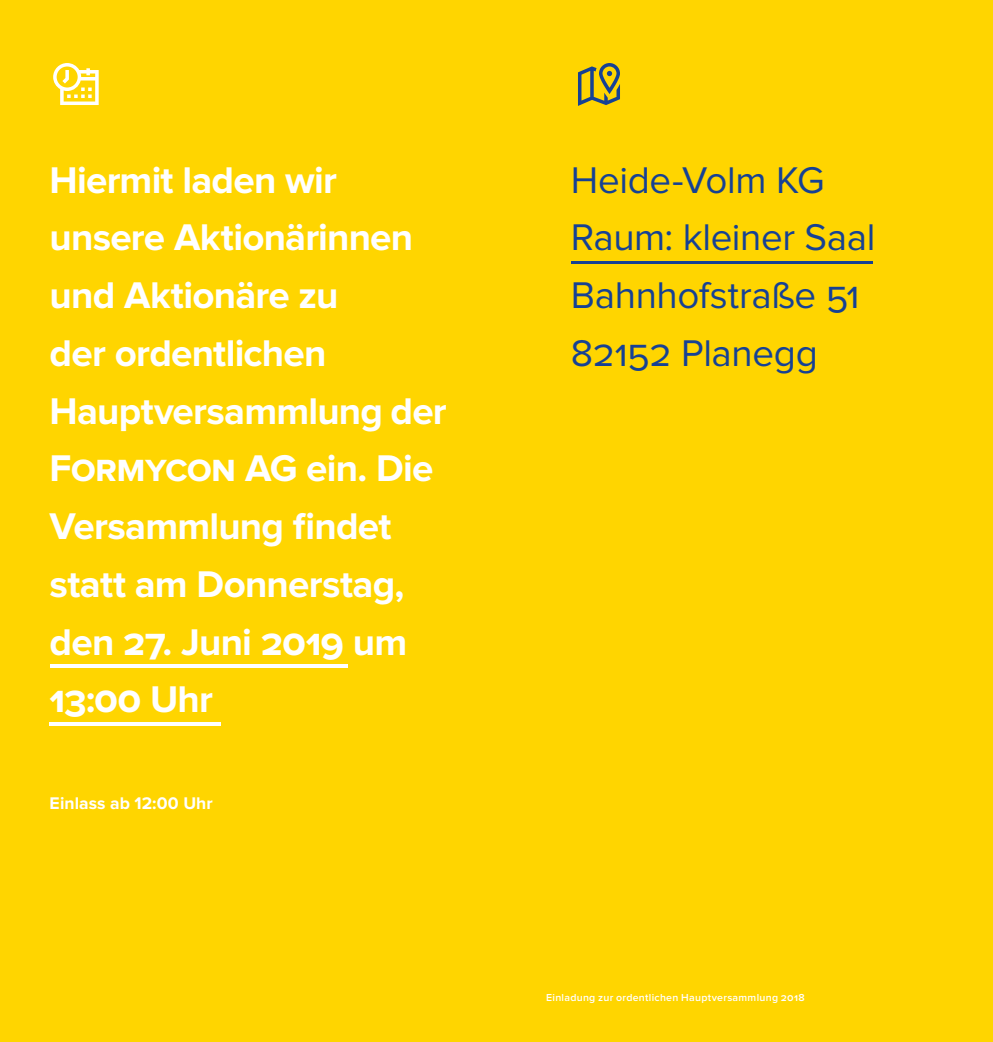
<style>
.page{position:relative;width:993px;height:1042px;background:#fff}
.page>*{position:absolute;margin:0;border:0;box-sizing:border-box;transform-origin:0 0}
.t1{font:700 38.5px/57.8px "Proxima Nova";letter-spacing:-.02em;color:#fff}
.t2{font:38.5px/57.8px "Proxima Nova";letter-spacing:-.01em;color:#164194}
.t3{font:700 17.5px "Proxima Nova";letter-spacing:.005em;color:#fff}
.t4{font:600 10.5px "Proxima Nova";letter-spacing:.03em;color:#fff}
</style>
<div class="page">
<div style="left:0;top:0;width:992px;height:1042px;background:#ffd500"></div>
<hr style="left:50px;top:722px;width:171px;height:3px;background:#fff">
<hr style="left:570px;top:261px;width:302px;height:2px;background:#164194">
<hr style="left:50px;top:664px;width:297px;height:4px;background:#fff">
<svg style="left:53px;top:63px;width:46px;height:42px"></svg>
<svg style="left:578px;top:63px;width:41px;height:43px"></svg>
<p class="t1" style="left:50px;top:152px;width:398px">Hiermit laden wir unsere Aktionärinnen und Aktionäre zu<br>der ordentlichen<br>Hauptversammlung der<br>Formycon AG ein. Die<br>Versammlung findet statt am Donnerstag, den 27. Juni 2019 um<br>13:00 Uhr</p>
<p class="t2" style="left:570px;top:152px;width:306px">Heide-Volm KG<br>Raum: kleiner Saal<br>Bahnhofstraße 51<br>82152 Planegg</p>
<p class="t3" style="left:50px;top:795px;width:165px">Einlass ab 12:00 Uhr</p>
<p class="t4" style="left:546px;top:993px;width:260px">Einladung zur ordentlichen Hauptversammlung 2018</p>
</div>
